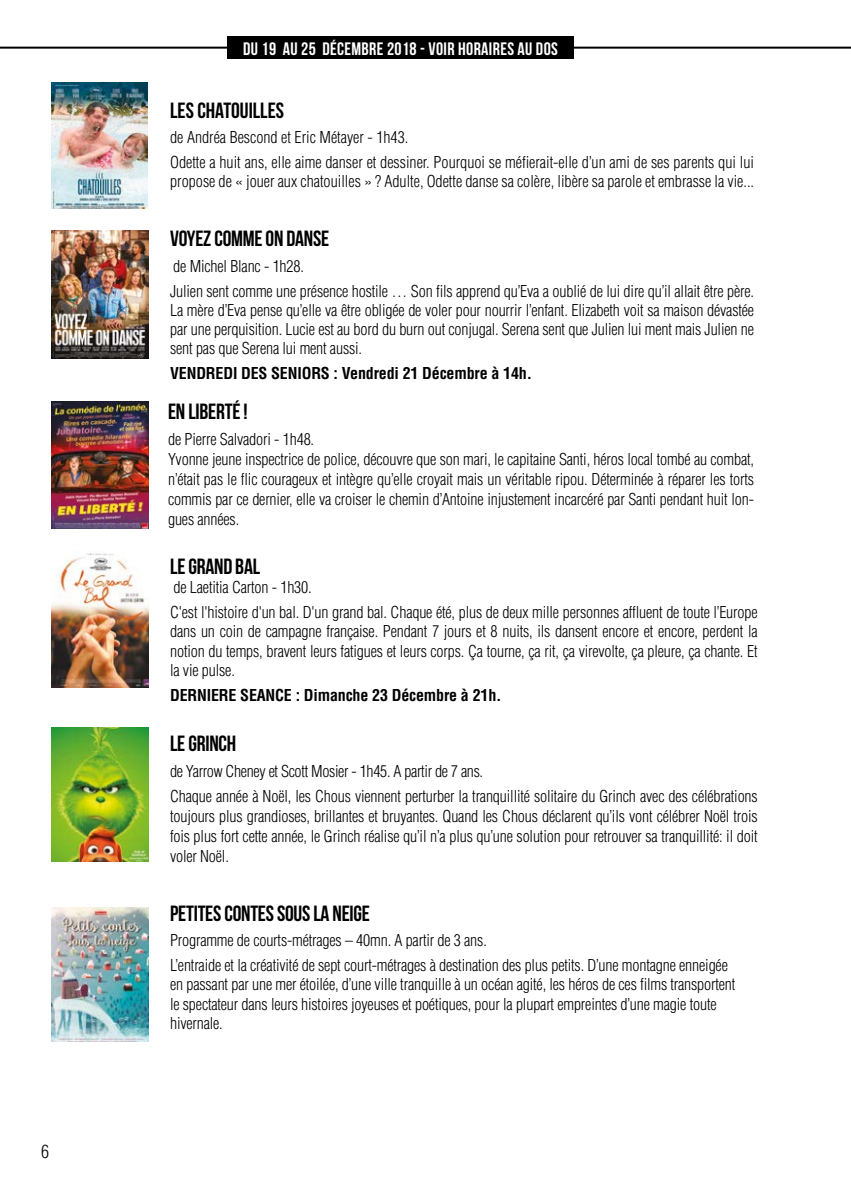
<style>
.page{position:relative;width:851px;height:1191px;background:#fff}
.page>*{position:absolute;margin:0;border:0;box-sizing:border-box;transform-origin:0 0}
.t1{font:700 22px "Bebas Neue";letter-spacing:-.01em;color:#000}
.t2{font:18px "Bebas Neue";letter-spacing:.02em;color:#fff}
.t3{font:300 condensed 18px "Helvetica LT Std";color:#000}
.t4{font:300 condensed 16px/20px "Helvetica LT Std";letter-spacing:-.01em;color:#000}
.t5{font:700 condensed 16px "Helvetica LT Std";letter-spacing:-.01em;color:#000}
</style>
<div class="page">
<img style="left:52px;top:401px;width:96px;height:128px">
<img style="left:52px;top:727px;width:96px;height:134px">
<img style="left:52px;top:551px;width:96px;height:136px">
<img style="left:51px;top:907px;width:97px;height:134px">
<img style="left:52px;top:83px;width:96px;height:126px">
<img style="left:52px;top:231px;width:96px;height:127px">
<hr style="left:0;top:47px;width:850px;height:2px;background:#000">
<div style="left:227px;top:36px;width:347px;height:23px;background:#000"></div>
<p class="t3" style="left:41px;top:1140px;width:9px">6</p>
<p class="t2" style="left:243px;top:38px;width:316px">DU 19 AU 25 DÉCEMBRE 2018 - VOIR HORAIRES AU DOS</p>
<h1 class="t1" style="left:170px;top:98px;width:115px">LES CHATOUILLES</h1>
<p class="t4" style="left:170px;top:125px;width:585px;line-height:24.8px">de Andréa Bescond et Eric Métayer - 1h43.<br>Odette a huit ans, elle aime danser et dessiner. Pourquoi se méfierait-elle d’un ami de ses parents qui lui</p>
<p class="t4" style="left:170px;top:171px;width:585px">propose de « jouer aux chatouilles » ? Adulte, Odette danse sa colère, libère sa parole et embrasse la vie...</p>
<h1 class="t1" style="left:170px;top:226px;width:161px">VOYEZ COMME ON DANSE</h1>
<p class="t4" style="left:170px;top:253px;width:585px;line-height:24.8px">de Michel Blanc - 1h28.<br>Julien sent comme une présence hostile … Son fils apprend qu’Eva a oublié de lui dire qu’il allait être père.</p>
<p class="t4" style="left:170px;top:300px;width:585px;line-height:19.2px;text-align:justify">La mère d’Eva pense qu’elle va être obligée de voler pour nourrir l’enfant. Elizabeth voit sa maison dévastée par une perquisition. Lucie est au bord du burn out conjugal. Serena sent que Julien lui ment mais Julien ne sent pas que Serena lui ment aussi.</p>
<p class="t5" style="left:170px;top:363px;width:363px">VENDREDI DES SENIORS : Vendredi 21 Décembre à 14h.</p>
<h1 class="t1" style="left:168px;top:399px;width:81px">EN LIBERTÉ !</h1>
<p class="t4" style="left:168px;top:429px;width:587px">de Pierre Salvadori - 1h48.<br>Yvonne jeune inspectrice de police, découvre que son mari, le capitaine Santi, héros local tombé au combat, n’était pas le flic courageux et intègre qu’elle croyait mais un véritable ripou. Déterminée à réparer les torts commis par ce dernier, elle va croiser le chemin d’Antoine injustement incarcéré par Santi pendant huit lon&shy;gues années.</p>
<h1 class="t1" style="left:170px;top:554px;width:92px">LE GRAND BAL</h1>
<p class="t4" style="left:170px;top:575px;width:589px;line-height:24.8px">de Laetitia Carton - 1h30.<br>C'est l'histoire d'un bal. D'un grand bal. Chaque été, plus de deux mille personnes affluent de toute l’Europe</p>
<p class="t4" style="left:170px;top:622px;width:589px;line-height:19.2px;text-align:justify">dans un coin de campagne française. Pendant 7 jours et 8 nuits, ils dansent encore et encore, perdent la notion du temps, bravent leurs fatigues et leurs corps. Ça tourne, ça rit, ça virevolte, ça pleure, ça chante. Et la vie pulse.</p>
<p class="t5" style="left:170px;top:685px;width:333px">DERNIERE SEANCE : Dimanche 23 Décembre à 21h.</p>
<h1 class="t1" style="left:170px;top:731px;width:68px">LE GRINCH</h1>
<p class="t4" style="left:170px;top:758px;width:589px;line-height:25.6px">de Yarrow Cheney et Scott Mosier - 1h45. A partir de 7 ans.<br>Chaque année à Noël, les Chous viennent perturber la tranquillité solitaire du Grinch avec des célébrations</p>
<p class="t4" style="left:170px;top:806px;width:589px;text-align:justify">toujours plus grandioses, brillantes et bruyantes. Quand les Chous déclarent qu’ils vont célébrer Noël trois fois plus fort cette année, le Grinch réalise qu’il n’a plus qu’une solution pour retrouver sa tranquillité: il doit voler Noël.</p>
<h1 class="t1" style="left:170px;top:901px;width:201px">PETITES CONTES SOUS LA NEIGE</h1>
<p class="t4" style="left:170px;top:928px;width:559px;line-height:24.8px">Programme de courts-métrages – 40mn. A partir de 3 ans.<br>L’entraide et la créativité de sept court-métrages à destination des plus petits. D’une montagne enneigée</p>
<p class="t4" style="left:170px;top:974px;width:566px;line-height:19.2px">en passant par une mer étoilée, d’une ville tranquille à un océan agité, les héros de ces films transportent le spectateur dans leurs histoires joyeuses et poétiques, pour la plupart empreintes d’une magie toute hivernale.</p>
</div>
